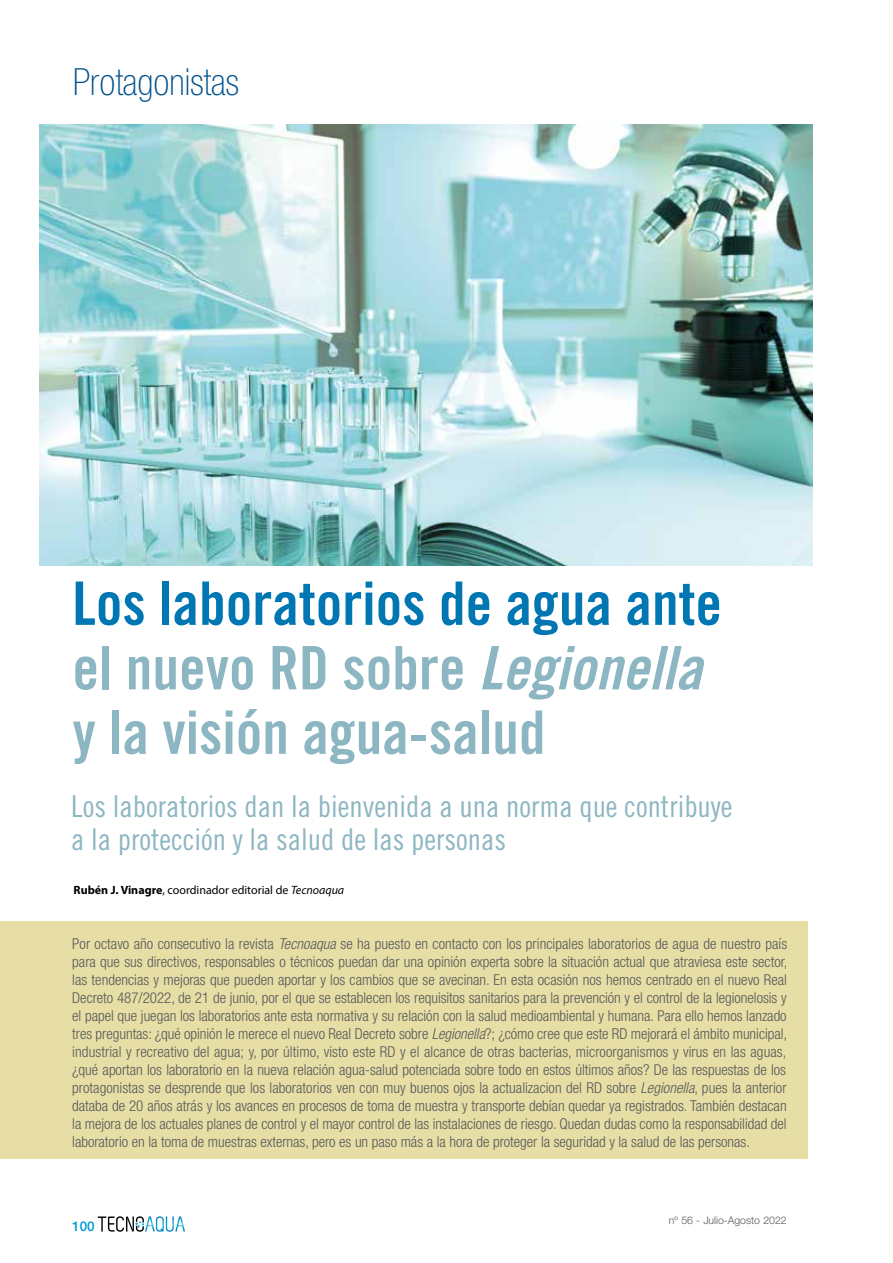
<style>
.page{position:relative;width:893px;height:1263px;background:#fff}
.page>*{position:absolute;margin:0;border:0;box-sizing:border-box;transform-origin:0 0}
.t1{font:60px/64.5px "Trade Gothic LT Std Bd Cn 20";color:#8db6c3}
.t2{font:100 condensed 37.5px "Helvetica Neue LT Std";color:#00528c}
.t3{font:30px/33px "Trade Gothic LT Std Cn 18";color:#8db6c3}
.t4{font:300 condensed 15px/18px "Helvetica Neue LT Std";color:#58585a;text-align:justify}
.t5{font:500 13.5px "Helvetica Neue LT Std";color:#0098d4}
.t6{font:12px "Myriad Pro";color:#000}
.t7{font:300 10.5px "Helvetica Neue LT Std";color:#58585a}
.s1{color:#0077b3}
.s2{font-family:"Trade Gothic LT Std Bd Cn 20 Obl"}
.s3{font-weight:700}
.s4{font-style:italic}
</style>
<div class="page">
<svg style="left:98px;top:1216px;width:87px;height:16px"></svg>
<img style="left:40px;top:125px;width:772px;height:440px">
<div style="left:0;top:922px;width:808px;height:237px;background:#e6dea5"></div>
<h2 class="t2" style="left:73px;top:61px;width:168px">Protagonistas</h2>
<h1 class="t1" style="left:72px;top:571px;width:651px"><span class="s1">Los laboratorios de agua ante </span>el nuevo RD sobre <span class="s2">Legionella </span>y la visión agua-salud</h1>
<h3 class="t3" style="left:71px;top:789px;width:663px">Los laboratorios dan la bienvenida a una norma que contribuye a la protección y la salud de las personas</h3>
<p class="t6" style="left:74px;top:883px;width:272px"><span class="s3">Rubén J. Vinagre</span>, coordinador editorial de <span class="s4">Tecnoaqua</span></p>
<p class="t4" style="left:72px;top:934px;width:717px">Por octavo año consecutivo la revista <span class="s4">Tecnoaqua</span> se ha puesto en contacto con los principales laboratorios de agua de nuestro país para que sus directivos, responsables o técnicos puedan dar una opinión experta sobre la situación actual que atraviesa este sector, las tendencias y mejoras que pueden aportar y los cambios que se avecinan. En esta ocasión nos hemos centrado en el nuevo Real Decreto 487/2022, de 21 de junio, por el que se establecen los requisitos sanitarios para la prevención y el control de la legionelosis y el papel que juegan los laboratorios ante esta normativa y su relación con la salud medioambiental y humana. Para ello hemos lanzado tres preguntas: ¿qué opinión le merece el nuevo Real Decreto sobre <span class="s4">Legionella</span>?; ¿cómo cree que este RD mejorará el ámbito municipal, industrial y recreativo del agua; y, por último, visto este RD y el alcance de otras bacterias, microorganismos y virus en las aguas, ¿qué aportan los laboratorio en la nueva relación agua-salud potenciada sobre todo en estos últimos años? De las respuestas de los protagonistas se desprende que los laboratorios ven con muy buenos ojos la actualizacion del RD sobre <span class="s4">Legionella</span>, pues la anterior databa de 20 años atrás y los avances en procesos de toma de muestra y transporte debían quedar ya registrados. También destacan la mejora de los actuales planes de control y el mayor control de las instalaciones de riesgo. Quedan dudas como la responsabilidad del laboratorio en la toma de muestras externas, pero es un paso más a la hora de proteger la seguridad y la salud de las personas.</p>
<p class="t5" style="left:72px;top:1218px;width:24px">100</p>
<p class="t7" style="left:669px;top:1213px;width:119px">nº 56 - Julio-Agosto 2022</p>
</div>
